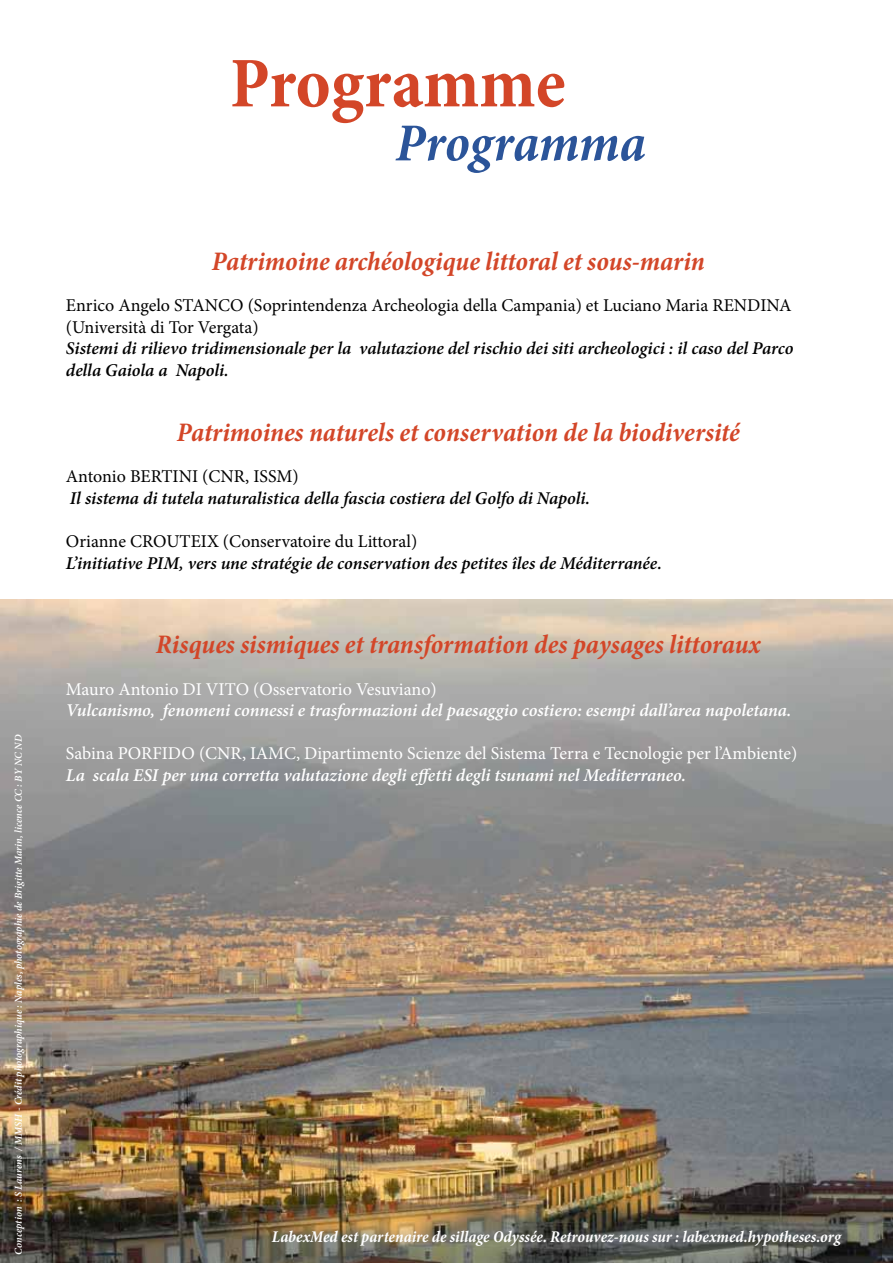
<style>
.page{position:relative;width:893px;height:1263px;background:#fff}
.page>*{position:absolute;margin:0;border:0;box-sizing:border-box;transform-origin:0 0}
.t1{font:700 condensed 72px "Minion Pro";color:#d34628}
.t2{font:italic 700 condensed 54px "Minion Pro";letter-spacing:-.005em;color:#2b5499}
.t3{font:italic 700 condensed 27px "Minion Pro";letter-spacing:-.005em;color:#d34628}
.t4{font:italic 600 18px/21.6px "Minion Pro";letter-spacing:-.005em;color:#000}
.t5{font:18px/21.6px "Minion Pro";color:#000}
.t6{font:italic 600 18px "Minion Pro";letter-spacing:-.005em;color:#fff}
.t7{font:18px "Minion Pro";color:#fff}
.t8{font:italic 700 condensed 16.5px "Minion Pro";color:#fff}
.t9{font:italic 600 10.5px "Minion Pro";letter-spacing:-.005em;color:#fff}
</style>
<div class="page">
<img style="left:0;top:600px;width:893px;height:663px">
<p class="t9" style="left:11px;top:1255px;width:522px;rotate:-90deg">Conception : S Laurens / MMSH - Crédit photographique : Naples, photographie de Brigitte Marin, licence CC : BY NC ND</p>
<h1 class="t1" style="left:230px;top:34px;width:337px">Programme</h1>
<h2 class="t2" style="left:395px;top:106px;width:252px">Programma</h2>
<h3 class="t3" style="left:212px;top:242px;width:494px">Patrimoine archéologique littoral et sous-marin</h3>
<p class="t5" style="left:66px;top:295px;width:727px">Enrico Angelo STANCO (Soprintendenza Archeologia della Campania) et Luciano Maria RENDINA (Università di Tor Vergata)</p>
<p class="t4" style="left:66px;top:338px;width:729px">Sistemi di rilievo tridimensionale per la valutazione del rischio dei siti archeologici : il caso del Parco della Gaiola a Napoli.</p>
<h3 class="t3" style="left:177px;top:413px;width:564px">Patrimoines naturels et conservation de la biodiversité</h3>
<p class="t5" style="left:66px;top:466px;width:234px">Antonio BERTINI (CNR, ISSM)</p>
<p class="t4" style="left:70px;top:487px;width:522px">Il sistema di tutela naturalistica della fascia costiera del Golfo di Napoli.</p>
<p class="t5" style="left:66px;top:530px;width:353px">Orianne CROUTEIX (Conservatoire du Littoral)</p>
<p class="t4" style="left:66px;top:552px;width:597px">L’initiative PIM, vers une stratégie de conservation des petites îles de Méditerranée.</p>
<h3 class="t3" style="left:156px;top:626px;width:606px">Risques sismiques et transformation des paysages littoraux</h3>
<p class="t7" style="left:66px;top:677px;width:372px">Mauro Antonio DI VITO (Osservatorio Vesuviano)</p>
<p class="t6" style="left:66px;top:698px;width:727px">Vulcanismo, fenomeni connessi e trasformazioni del paesaggio costiero: esempi dall’area napoletana.</p>
<p class="t7" style="left:66px;top:742px;width:733px">Sabina PORFIDO (CNR, IAMC, Dipartimento Scienze del Sistema Terra e Tecnologie per l’Ambiente)</p>
<p class="t6" style="left:66px;top:763px;width:621px">La scala ESI per una corretta valutazione degli effetti degli tsunami nel Mediterraneo.</p>
<p class="t8" style="left:272px;top:1225px;width:570px">LabexMed est partenaire de sillage Odyssée. Retrouvez-nous sur : labexmed.hypotheses.org</p>
</div>
